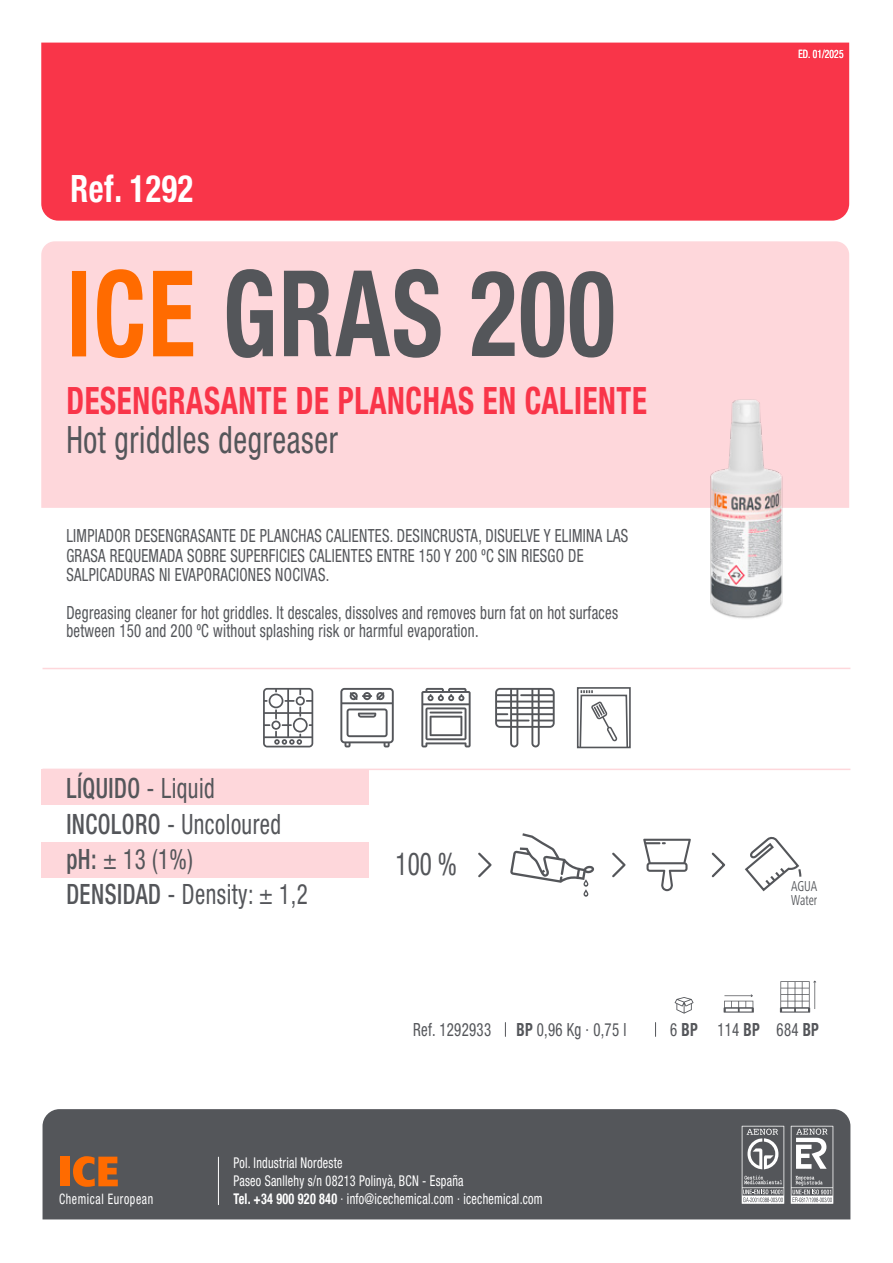
<style>
.page{position:relative;width:893px;height:1263px;background:#fff}
.page>*{position:absolute;margin:0;border:0;box-sizing:border-box;transform-origin:0 0}
.t1{font:700 condensed 119.7px "Helvetica Neue LT Pro";letter-spacing:.02em;color:#54565a;scale:.82 1}
.t2{font:700 condensed 37.8px "Helvetica Neue LT Pro";letter-spacing:.02em;color:#f93549;scale:.82 1}
.t3{font:condensed 37.8px "Helvetica Neue LT Pro";letter-spacing:.02em;color:#54565a;scale:.82 1}
.t4{font:700 condensed 37.8px "Helvetica Neue LT Pro";letter-spacing:.02em;color:#fff;scale:.85 1}
.t5{font:condensed 31.5px "Helvetica Neue LT Pro";color:#54565a;scale:.8 1}
.t6{font:condensed 28.05px/35.1px "Helvetica Neue LT Pro";letter-spacing:.02em;color:#54565a;scale:.82 1}
.t7{font:condensed 18.15px/19.5px "Helvetica Neue LT Pro";letter-spacing:.02em;color:#54565a;scale:.82 1}
.t8{font:condensed 14.85px/18px "Helvetica Neue LT Pro";letter-spacing:.02em;color:#fff;scale:.82 1}
.t9{font:condensed 14.85px/14.2px "Frutiger Next";color:#54565a;scale:.82 1}
.t10{font:condensed 14.4px "Helvetica Neue LT Pro";letter-spacing:.05em;color:#fff;scale:.82 1}
.t11{font:condensed 11.55px "Helvetica Neue LT Pro";letter-spacing:.015em;color:#fff;scale:.82 1}
.s1{color:#ff6b00}
.s2{font-weight:500}
.s3{font-weight:700}
</style>
<div class="page">
<div style="left:41px;top:842px;width:328px;height:35px;background:#fed7db"></div>
<div style="left:41px;top:769px;width:328px;height:35px;background:#fed7db"></div>
<div style="left:41px;top:43px;width:808px;height:178px;background:#f93549"></div>
<div style="left:41px;top:241px;width:808px;height:267px;background:#fed7db"></div>
<svg style="left:612px;top:852px;width:14px;height:26px"></svg>
<svg style="left:711px;top:852px;width:15px;height:26px"></svg>
<svg style="left:421px;top:688px;width:50px;height:59px"></svg>
<svg style="left:340px;top:688px;width:54px;height:59px"></svg>
<svg style="left:263px;top:688px;width:50px;height:59px"></svg>
<svg style="left:495px;top:688px;width:60px;height:59px"></svg>
<div style="left:577px;top:687px;width:54px;height:61px;border:2px solid #54565a"></div>
<svg style="left:579px;top:690px;width:50px;height:59px"></svg>
<svg style="left:643px;top:839px;width:48px;height:52px"></svg>
<svg style="left:745px;top:837px;width:57px;height:55px"></svg>
<svg style="left:510px;top:833px;width:84px;height:64px"></svg>
<svg style="left:478px;top:852px;width:14px;height:26px"></svg>
<svg style="left:724px;top:994px;width:30px;height:19px"></svg>
<svg style="left:780px;top:980px;width:36px;height:33px"></svg>
<svg style="left:675px;top:997px;width:18px;height:16px"></svg>
<svg style="left:505px;top:1022px;width:1px;height:14px"></svg>
<svg style="left:655px;top:1022px;width:1px;height:14px"></svg>
<hr style="left:43px;top:769px;width:807px;height:1px;background:#fed7db">
<hr style="left:43px;top:668px;width:807px;height:1px;background:#fed7db">
<img style="left:690px;top:385px;width:114px;height:234px">
<div style="left:43px;top:1109px;width:807px;height:110px;background:#54565a"></div>
<svg style="left:791px;top:1126px;width:42px;height:78px"></svg>
<svg style="left:742px;top:1126px;width:42px;height:78px;background:#888a8d"></svg>
<div style="left:60px;top:1157px;width:9px;height:29px;background:#ff6b00"></div>
<svg style="left:73px;top:1156px;width:45px;height:31px"></svg>
<hr style="left:218px;top:1157px;width:1px;height:48px;background:#fff">
<h2 class="t4" style="left:70px;top:165px;width:146px">Ref. 1292</h2>
<h1 class="t1" style="left:66px;top:241px;width:671px"><span class="s1">ICE</span> GRAS 200</h1>
<h2 class="t2" style="left:66px;top:377px;width:709px">DESENGRASANTE DE PLANCHAS EN CALIENTE</h2>
<h2 class="t3" style="left:66px;top:417px;width:333px">Hot griddles degreaser</h2>
<p class="t7" style="left:66px;top:526px;width:687px">LIMPIADOR DESENGRASANTE DE PLANCHAS CALIENTES. DESINCRUSTA, DISUELVE Y ELIMINA LAS<br>GRASA REQUEMADA SOBRE SUPERFICIES CALIENTES ENTRE 150 Y 200 ºC SIN RIESGO DE<br>SALPICADURAS NI EVAPORACIONES NOCIVAS.</p>
<p class="t7" style="left:66px;top:603px;width:674px;line-height:18px">Degreasing cleaner for hot griddles. It descales, dissolves and removes burn fat on hot surfaces between 150 and 200 ºC without splashing risk or harmful evaporation.</p>
<h3 class="t6" style="left:66px;top:771px;width:296px"><span class="s2">LÍQUIDO</span> - Liquid<br><span class="s2">INCOLORO</span> - Uncoloured <span class="s2">pH:</span> ± 13 (1%)<br><span class="s2">DENSIDAD</span> - Density: ± 1,2</h3>
<h3 class="t5" style="left:396px;top:846px;width:78px">100 %</h3>
<p class="t11" style="left:798px;top:47px;width:57px">ED. 01/2025</p>
<p class="t9" style="left:791px;top:879px;width:33px">AGUA<br>Water</p>
<p class="t10" style="left:59px;top:1190px;width:116px">Chemical European</p>
<p class="t7" style="left:413px;top:1019px;width:96px">Ref. 1292933</p>
<p class="t7" style="left:516px;top:1019px;width:136px"><span class="s3">BP</span> 0,96 Kg · 0,75 l</p>
<p class="t7" style="left:670px;top:1019px;width:183px">6 <span class="s3">BP</span> 114 <span class="s3">BP</span> 684 <span class="s3">BP</span></p>
<p class="t8" style="left:234px;top:1153px;width:378px">Pol. Industrial Nordeste<br>Paseo Sanllehy s/n 08213 Polinyà, BCN - España<br><span class="s3">Tel. +34 900 920 840</span> · info@icechemical.com · icechemical.com</p>
</div>
